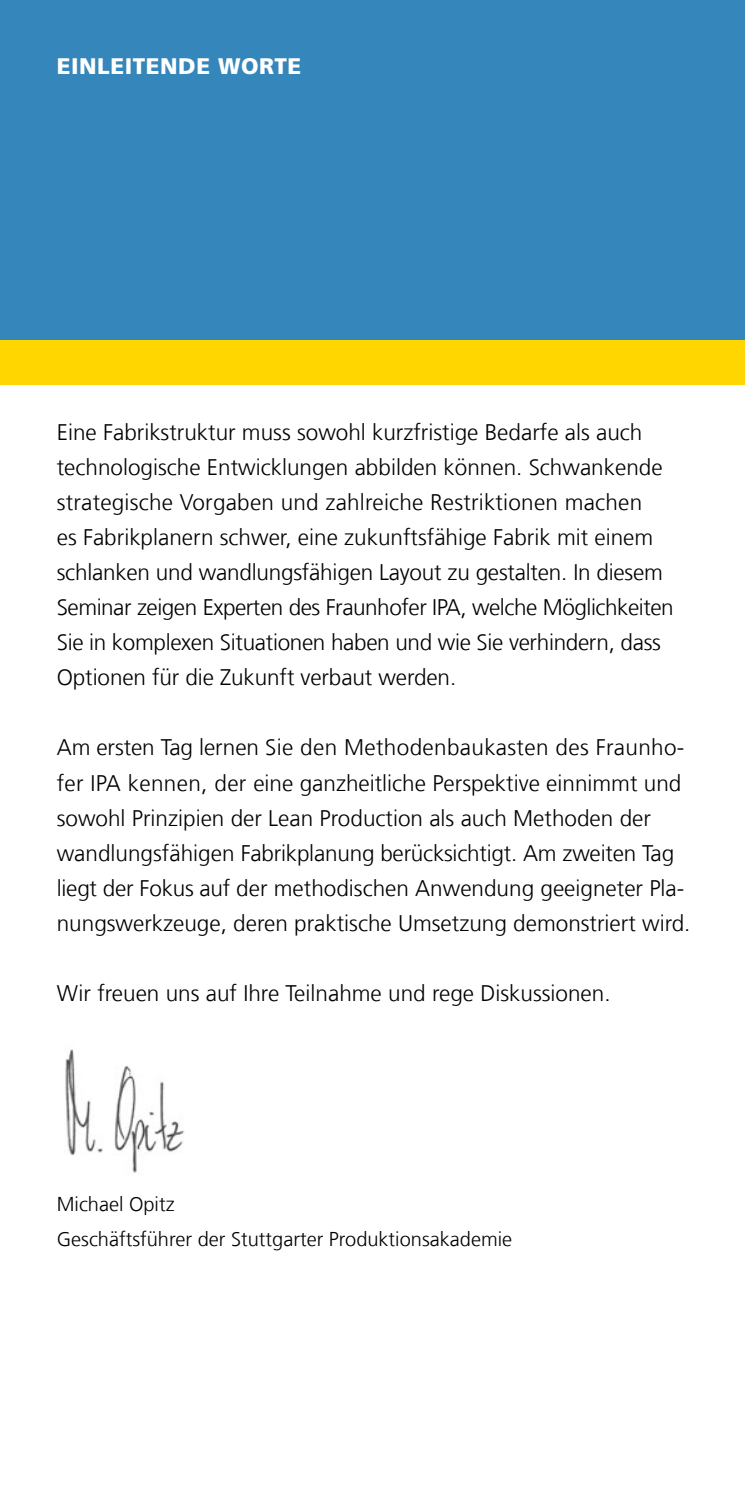
<style>
.page{position:relative;width:745px;height:1489px;background:#fff}
.page>*{position:absolute;margin:0;border:0;box-sizing:border-box;transform-origin:0 0}
.t1{font:300 22.5px/35px "Frutiger LT Com";color:#000}
.t2{font:900 22.5px "Frutiger LT Com";letter-spacing:.025em;color:#fff}
.t3{font:300 20px/35px "Frutiger LT Com";color:#000}
</style>
<div class="page">
<div style="left:0;top:0;width:744px;height:340px;background:#3587bb"></div>
<div style="left:0;top:340px;width:744px;height:44px;background:#ffd600"></div>
<img style="left:65px;top:1049px;width:120px;height:124px">
<p class="t2" style="left:57px;top:52px;width:246px">EINLEITENDE WORTE</p>
<p class="t1" style="left:57px;top:415px;width:618px">Eine Fabrikstruktur muss sowohl kurzfristige Bedarfe als auch technologische Entwicklungen abbilden können. Schwankende strategische Vorgaben und zahlreiche Restriktionen machen<br>es Fabrikplanern schwer, eine zukunftsfähige Fabrik mit einem schlanken und wandlungsfähigen Layout zu gestalten. In diesem Seminar zeigen Experten des Fraunhofer IPA, welche Möglichkeiten Sie in komplexen Situationen haben und wie Sie verhindern, dass Optionen für die Zukunft verbaut werden.</p>
<p class="t1" style="left:57px;top:730px;width:635px">Am ersten Tag lernen Sie den Methodenbaukasten des Fraunho&shy;fer IPA kennen, der eine ganzheitliche Perspektive einnimmt und sowohl Prinzipien der Lean Production als auch Methoden der wandlungsfähigen Fabrikplanung berücksichtigt. Am zweiten Tag liegt der Fokus auf der methodischen Anwendung geeigneter Pla&shy;nungswerkzeuge, deren praktische Umsetzung demonstriert wird.</p>
<p class="t1" style="left:57px;top:975px;width:555px">Wir freuen uns auf Ihre Teilnahme und rege Diskussionen.</p>
<p class="t3" style="left:57px;top:1186px;width:456px">Michael Opitz<br>Geschäftsführer der Stuttgarter Produktionsakademie</p>
</div>
